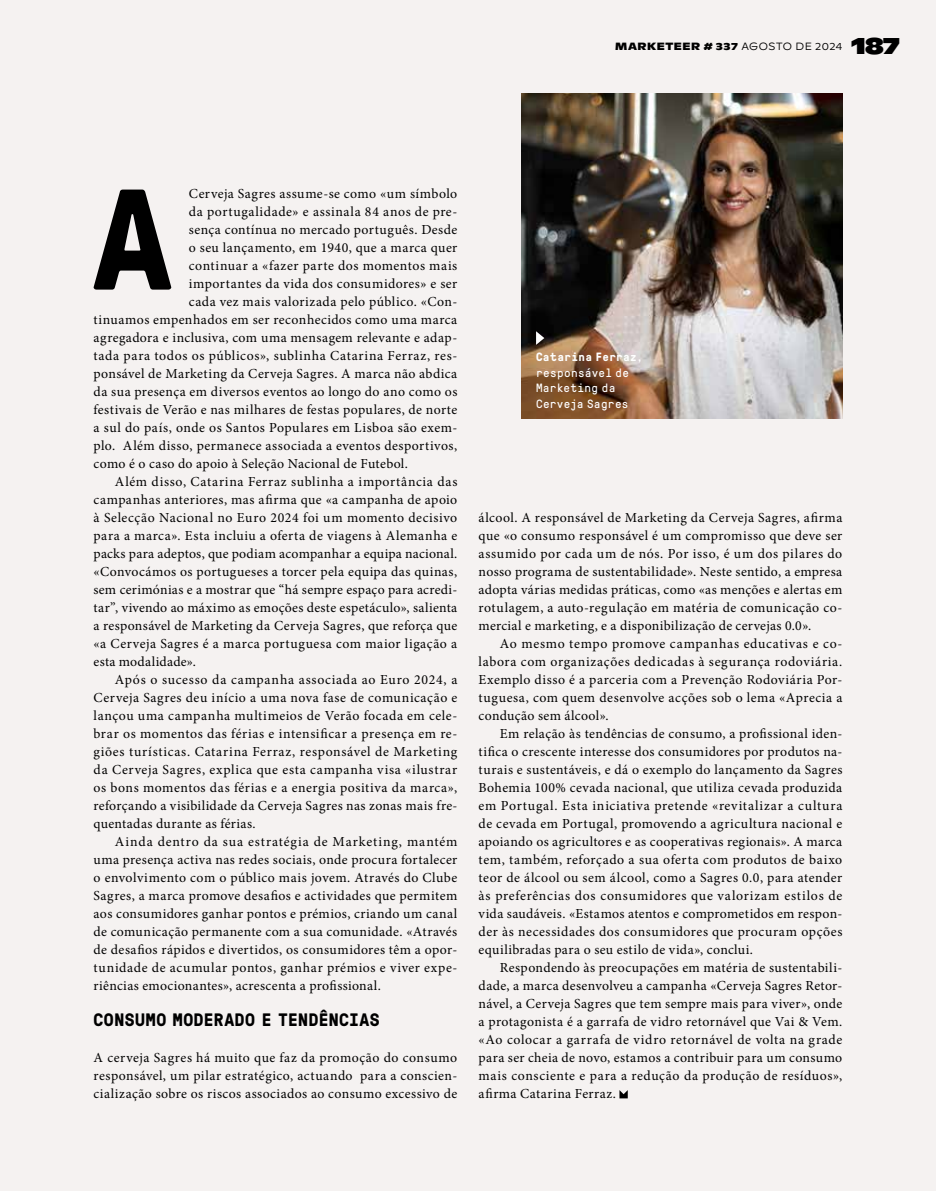
<style>
.page{position:relative;width:936px;height:1191px;background:#fff}
.page>*{position:absolute;margin:0;border:0;box-sizing:border-box;transform-origin:0 0}
.t1{font:700 142.8px "GT Pressura Mono";color:#000}
.t2{font:900 24px "ABC Ginto Nord";color:#000}
.t3{font:700 18px "GT Pressura Mono";letter-spacing:.025em;color:#000}
.t4{font:13.8px/18px "Minion Pro";letter-spacing:.035em;color:#000;text-align:justify}
.t5{font:13.8px "Minion Pro";letter-spacing:.015em;color:#000}
.t6{font:13.8px "Minion Pro";letter-spacing:.06em;color:#000}
.t7{font:13.8px "Minion Pro";letter-spacing:.055em;color:#000}
.t8{font:12px/15.8px "GT Pressura Mono";letter-spacing:.025em;color:#fff}
.t9{font:700 10.5px "ABC Ginto Nord";letter-spacing:.055em;color:#000}
.s1{font-family:"Dotties Vanilla";font-weight:900;font-style:italic}
.s2{font-weight:300}
.s3{font-weight:700}
</style>
<div class="page">
<div style="left:0;top:0;width:935px;height:1191px;background:#f5f2f1"></div>
<svg style="left:619px;top:1090px;width:8px;height:8px"></svg>
<img style="left:521px;top:94px;width:321px;height:325px">
<svg style="left:536px;top:331px;width:8px;height:14px"></svg>
<p class="t9" style="left:615px;top:40px;width:228px">MARKETEER <span class="s1">#</span> 337 <span class="s2">AGOSTO DE 2024</span></p>
<h2 class="t2" style="left:851px;top:30px;width:50px">187</h2>
<h1 class="t1" style="left:92px;top:152px;width:82px">A</h1>
<p class="t4" style="left:189px;top:185px;width:270px">Cerveja Sagres assume-se como «um símbolo</p>
<p class="t4" style="left:189px;top:203px;width:270px">da portugalidade» e assinala 84 anos de pre-</p>
<p class="t4" style="left:189px;top:221px;width:270px">sença contínua no mercado português. Desde</p>
<p class="t4" style="left:189px;top:239px;width:270px">o seu lançamento, em 1940, que a marca quer</p>
<p class="t4" style="left:189px;top:257px;width:270px">continuar a «fazer parte dos momentos mais</p>
<p class="t4" style="left:189px;top:275px;width:270px">importantes da vida dos consumidores» e ser</p>
<p class="t4" style="left:189px;top:293px;width:270px">cada vez mais valorizada pelo público. «Con-</p>
<p class="t4" style="left:94px;top:311px;width:365px">tinuamos empenhados em ser reconhecidos como uma marca</p>
<p class="t4" style="left:94px;top:329px;width:365px">agregadora e inclusiva, com uma mensagem relevante e adap-</p>
<p class="t4" style="left:94px;top:347px;width:365px">tada para todos os públicos», sublinha Catarina Ferraz, res-</p>
<p class="t4" style="left:94px;top:365px;width:365px">ponsável de Marketing da Cerveja Sagres. A marca não abdica</p>
<p class="t4" style="left:94px;top:383px;width:365px">da sua presença em diversos eventos ao longo do ano como os</p>
<p class="t4" style="left:94px;top:401px;width:365px">festivais de Verão e nas milhares de festas populares, de norte</p>
<p class="t4" style="left:94px;top:419px;width:365px">a sul do país, onde os Santos Populares em Lisboa são exem-</p>
<p class="t4" style="left:94px;top:437px;width:365px">plo. Além disso, permanece associada a eventos desportivos,</p>
<p class="t4" style="left:94px;top:455px;width:316px">como é o caso do apoio à Seleção Nacional de Futebol.</p>
<p class="t4" style="left:115px;top:473px;width:344px">Além disso, Catarina Ferraz sublinha a importância das</p>
<p class="t4" style="left:94px;top:491px;width:365px">campanhas anteriores, mas afirma que «a campanha de apoio</p>
<p class="t4" style="left:94px;top:509px;width:365px">à Selecção Nacional no Euro 2024 foi um momento decisivo</p>
<p class="t4" style="left:94px;top:527px;width:365px">para a marca». Esta incluiu a oferta de viagens à Alemanha e</p>
<p class="t5" style="left:94px;top:544px;width:365px">packs para adeptos, que podiam acompanhar a equipa nacional.</p>
<p class="t4" style="left:94px;top:563px;width:365px">«Convocámos os portugueses a torcer pela equipa das quinas,</p>
<p class="t5" style="left:94px;top:580px;width:365px">sem cerimónias e a mostrar que “há sempre espaço para acredi-</p>
<p class="t4" style="left:94px;top:599px;width:365px">tar”, vivendo ao máximo as emoções deste espetáculo», salienta</p>
<p class="t4" style="left:94px;top:617px;width:365px">a responsável de Marketing da Cerveja Sagres, que reforça que</p>
<p class="t4" style="left:94px;top:635px;width:365px">«a Cerveja Sagres é a marca portuguesa com maior ligação a</p>
<p class="t4" style="left:94px;top:653px;width:104px">esta modalidade».</p>
<p class="t7" style="left:115px;top:670px;width:344px">Após o sucesso da campanha associada ao Euro 2024, a</p>
<p class="t4" style="left:94px;top:689px;width:365px">Cerveja Sagres deu início a uma nova fase de comunicação e</p>
<p class="t4" style="left:94px;top:707px;width:365px">lançou uma campanha multimeios de Verão focada em cele-</p>
<p class="t4" style="left:94px;top:725px;width:365px">brar os momentos das férias e intensificar a presença em re-</p>
<p class="t4" style="left:94px;top:743px;width:365px">giões turísticas. Catarina Ferraz, responsável de Marketing</p>
<p class="t4" style="left:94px;top:761px;width:365px">da Cerveja Sagres, explica que esta campanha visa «ilustrar</p>
<p class="t4" style="left:94px;top:779px;width:365px">os bons momentos das férias e a energia positiva da marca»,</p>
<p class="t4" style="left:94px;top:797px;width:365px">reforçando a visibilidade da Cerveja Sagres nas zonas mais fre-</p>
<p class="t4" style="left:94px;top:815px;width:164px">quentadas durante as férias.</p>
<p class="t6" style="left:115px;top:832px;width:344px">Ainda dentro da sua estratégia de Marketing, mantém</p>
<p class="t4" style="left:94px;top:851px;width:365px">uma presença activa nas redes sociais, onde procura fortalecer</p>
<p class="t4" style="left:94px;top:869px;width:365px">o envolvimento com o público mais jovem. Através do Clube</p>
<p class="t4" style="left:94px;top:887px;width:365px">Sagres, a marca promove desafios e actividades que permitem</p>
<p class="t4" style="left:94px;top:905px;width:365px">aos consumidores ganhar pontos e prémios, criando um canal</p>
<p class="t4" style="left:94px;top:923px;width:365px">de comunicação permanente com a sua comunidade. «Através</p>
<p class="t4" style="left:94px;top:941px;width:365px">de desafios rápidos e divertidos, os consumidores têm a opor-</p>
<p class="t4" style="left:94px;top:959px;width:365px">tunidade de acumular pontos, ganhar prémios e viver expe-</p>
<p class="t4" style="left:94px;top:977px;width:289px">riências emocionantes», acrescenta a profissional.</p>
<h3 class="t3" style="left:94px;top:1009px;width:287px">CONSUMO MODERADO E TENDÊNCIAS</h3>
<p class="t4" style="left:94px;top:1049px;width:365px">A cerveja Sagres há muito que faz da promoção do consumo responsável, um pilar estratégico, actuando para a conscien&shy;cialização sobre os riscos associados ao consumo excessivo de</p>
<p class="t8" style="left:536px;top:348px;width:108px"><span class="s3">Catarina Ferraz</span>, responsável de<br>Marketing da<br>Cerveja Sagres</p>
<p class="t4" style="left:478px;top:509px;width:365px">álcool. A responsável de Marketing da Cerveja Sagres, afirma que «o consumo responsável é um compromisso que deve ser assumido por cada um de nós. Por isso, é um dos pilares do nosso programa de sustentabilidade». Neste sentido, a empresa adopta várias medidas práticas, como «as menções e alertas em rotulagem, a auto-regulação em matéria de comunicação co&shy;mercial e marketing, e a disponibilização de cervejas 0.0».</p>
<p class="t4" style="left:478px;top:635px;width:365px;text-indent:21px">Ao mesmo tempo promove campanhas educativas e co&shy;labora com organizações dedicadas à segurança rodoviária.<br>Exemplo disso é a parceria com a Prevenção Rodoviária Por&shy;tuguesa, com quem desenvolve acções sob o lema «Aprecia a condução sem álcool».</p>
<p class="t4" style="left:478px;top:725px;width:365px;text-indent:21px">Em relação às tendências de consumo, a profissional iden&shy;tifica o crescente interesse dos consumidores por produtos na&shy;turais e sustentáveis, e dá o exemplo do lançamento da Sagres Bohemia 100% cevada nacional, que utiliza cevada produzida em Portugal. Esta iniciativa pretende «revitalizar a cultura de cevada em Portugal, promovendo a agricultura nacional e apoiando os agricultores e as cooperativas regionais». A marca tem, também, reforçado a sua oferta com produtos de baixo teor de álcool ou sem álcool, como a Sagres 0.0, para atender às preferências dos consumidores que valorizam estilos de vida saudáveis. «Estamos atentos e comprometidos em respon&shy;der às necessidades dos consumidores que procuram opções equilibradas para o seu estilo de vida», conclui.</p>
<p class="t4" style="left:478px;top:959px;width:365px;text-indent:21px">Respondendo às preocupações em matéria de sustentabili&shy;dade, a marca desenvolveu a campanha «Cerveja Sagres Retor&shy;nável, a Cerveja Sagres que tem sempre mais para viver», onde a protagonista é a garrafa de vidro retornável que Vai &amp; Vem. «Ao colocar a garrafa de vidro retornável de volta na grade para ser cheia de novo, estamos a contribuir para um consumo mais consciente e para a redução da produção de resíduos», afirma Catarina Ferraz.</p>
</div>
